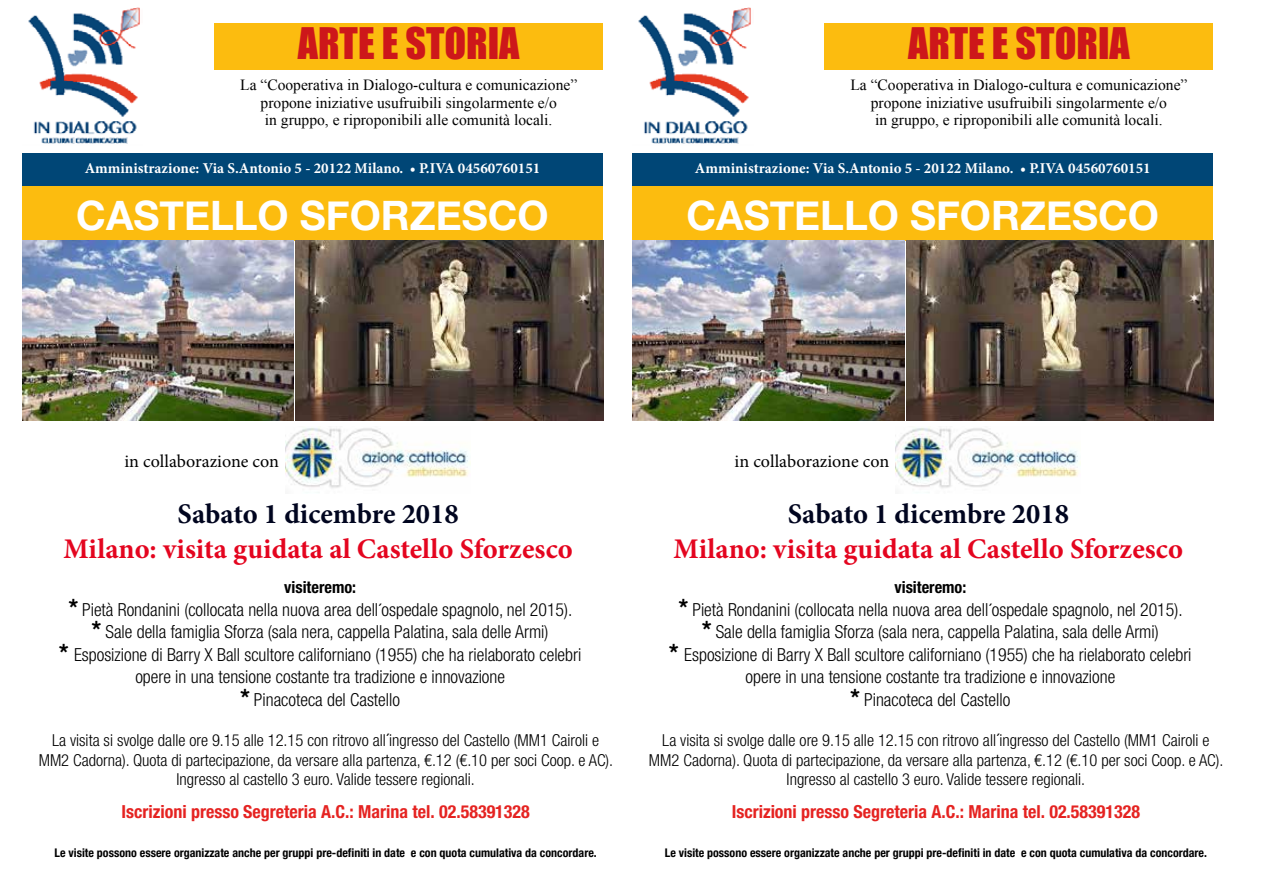
<style>
.page{position:relative;width:1263px;height:893px;background:#fff}
.page>*{position:absolute;margin:0;border:0;box-sizing:border-box;transform-origin:0 0}
.t1{font:700 40.5px "Helvetica Neue";color:#fff}
.t2{font:39.9px "Impact";color:#cd171a}
.t3{font:700 28.5px "Minion Pro";color:#e4051f}
.t4{font:700 28.5px "Minion Pro";color:#00051f}
.t5{font:300 condensed 18px/22.5px "Helvetica Neue LT Std";color:#000;text-align:center}
.t6{font:700 condensed 18px "Helvetica Neue LT Std";color:#e52321}
.t7{font:18px "Minion Pro";color:#000}
.t8{font:300 condensed 16.5px/19.5px "Helvetica Neue LT Std";color:#000;text-align:center}
.t9{font:700 condensed 16.5px "Helvetica Neue LT Std";color:#000}
.t10{font:15.6px/17.7px "Times New Roman";color:#000;text-align:center}
.t11{font:700 15px "Minion Pro";color:#fff}
.t12{font:700 condensed 12px "Helvetica Neue LT Std";color:#000}
.s1{font-weight:700;font-size:24px}
.s2{font-weight:400;font-size:16.5px}
.s3{font-weight:400}
</style>
<div class="page">
<img style="left:28px;top:7px;width:112px;height:137px">
<img style="left:638px;top:7px;width:113px;height:137px">
<div style="left:214px;top:23px;width:389px;height:46px;background:#fcbc0f"></div>
<div style="left:22px;top:153px;width:581px;height:33px;background:#004676"></div>
<div style="left:22px;top:186px;width:581px;height:55px;background:#fcbc0f"></div>
<img style="left:296px;top:241px;width:307px;height:180px">
<img style="left:22px;top:241px;width:272px;height:180px">
<img style="left:286px;top:428px;width:184px;height:60px">
<div style="left:825px;top:23px;width:388px;height:46px;background:#fcbc0f"></div>
<div style="left:632px;top:153px;width:581px;height:33px;background:#004676"></div>
<div style="left:632px;top:186px;width:581px;height:55px;background:#fcbc0f"></div>
<img style="left:906px;top:241px;width:307px;height:180px">
<img style="left:632px;top:241px;width:272px;height:180px">
<img style="left:896px;top:428px;width:184px;height:60px">
<h2 class="t2" style="left:298px;top:13px;width:223px">ARTE E STORIA</h2>
<p class="t10" style="left:240px;top:76px;width:339px">La “Cooperativa in Dialogo-cultura e comunicazione” propone iniziative usufruibili singolarmente e/o<br>in gruppo, e riproponibili alle comunità locali.</p>
<p class="t11" style="left:85px;top:158px;width:457px">Amministrazione: Via S.Antonio 5 - 20122 Milano. • P.IVA 04560760151</p>
<h1 class="t1" style="left:76px;top:184px;width:474px">CASTELLO SFORZESCO</h1>
<h2 class="t2" style="left:908px;top:13px;width:223px">ARTE E STORIA</h2>
<p class="t10" style="left:850px;top:76px;width:339px">La “Cooperativa in Dialogo-cultura e comunicazione” propone iniziative usufruibili singolarmente e/o<br>in gruppo, e riproponibili alle comunità locali.</p>
<p class="t11" style="left:695px;top:158px;width:457px">Amministrazione: Via S.Antonio 5 - 20122 Milano. • P.IVA 04560760151</p>
<h1 class="t1" style="left:686px;top:184px;width:474px">CASTELLO SFORZESCO</h1>
<p class="t7" style="left:124px;top:450px;width:156px">in collaborazione con</p>
<h3 class="t4" style="left:177px;top:494px;width:283px">Sabato 1 dicembre 2018</h3>
<h3 class="t3" style="left:63px;top:528px;width:511px">Milano: visita guidata al Castello Sforzesco</h3>
<p class="t9" style="left:284px;top:577px;width:73px">visiteremo:</p>
<p class="t5" style="left:59px;top:598px;width:524px"><span class="s1">*</span> Pietà Rondanini (collocata nella nuova area dell<span class="s2">´</span>ospedale spagnolo, nel 2015).<br><span class="s1">*</span> Sale della famiglia Sforza (sala nera, cappella Palatina, sala delle Armi)<br><span class="s1">*</span> Esposizione di Barry X Ball scultore californiano (1955) che ha rielaborato celebri opere in una tensione costante tra tradizione e innovazione<br><span class="s1">*</span> Pinacoteca del Castello</p>
<p class="t8" style="left:39px;top:731px;width:576px">La visita si svolge dalle ore 9.15 alle 12.15 con ritrovo all<span class="s3">´</span>ingresso del Castello (MM1 Cairoli e<br>MM2 Cadorna). Quota di partecipazione, da versare alla partenza, €.12 (€.10 per soci Coop. e AC).<br>Ingresso al castello 3 euro. Valide tessere regionali.</p>
<p class="t6" style="left:121px;top:801px;width:410px">Iscrizioni presso Segreteria A.C.: Marina tel. 02.58391328</p>
<p class="t12" style="left:55px;top:846px;width:544px">Le visite possono essere organizzate anche per gruppi pre-definiti in date e con quota cumulativa da concordare.</p>
<p class="t7" style="left:735px;top:450px;width:156px">in collaborazione con</p>
<h3 class="t4" style="left:788px;top:494px;width:283px">Sabato 1 dicembre 2018</h3>
<h3 class="t3" style="left:674px;top:528px;width:511px">Milano: visita guidata al Castello Sforzesco</h3>
<p class="t9" style="left:894px;top:577px;width:73px">visiteremo:</p>
<p class="t5" style="left:669px;top:598px;width:524px"><span class="s1">*</span> Pietà Rondanini (collocata nella nuova area dell<span class="s2">´</span>ospedale spagnolo, nel 2015).<br><span class="s1">*</span> Sale della famiglia Sforza (sala nera, cappella Palatina, sala delle Armi)<br><span class="s1">*</span> Esposizione di Barry X Ball scultore californiano (1955) che ha rielaborato celebri opere in una tensione costante tra tradizione e innovazione<br><span class="s1">*</span> Pinacoteca del Castello</p>
<p class="t8" style="left:649px;top:731px;width:576px">La visita si svolge dalle ore 9.15 alle 12.15 con ritrovo all<span class="s3">´</span>ingresso del Castello (MM1 Cairoli e<br>MM2 Cadorna). Quota di partecipazione, da versare alla partenza, €.12 (€.10 per soci Coop. e AC).<br>Ingresso al castello 3 euro. Valide tessere regionali.</p>
<p class="t6" style="left:732px;top:801px;width:410px">Iscrizioni presso Segreteria A.C.: Marina tel. 02.58391328</p>
<p class="t12" style="left:665px;top:846px;width:544px">Le visite possono essere organizzate anche per gruppi pre-definiti in date e con quota cumulativa da concordare.</p>
</div>
